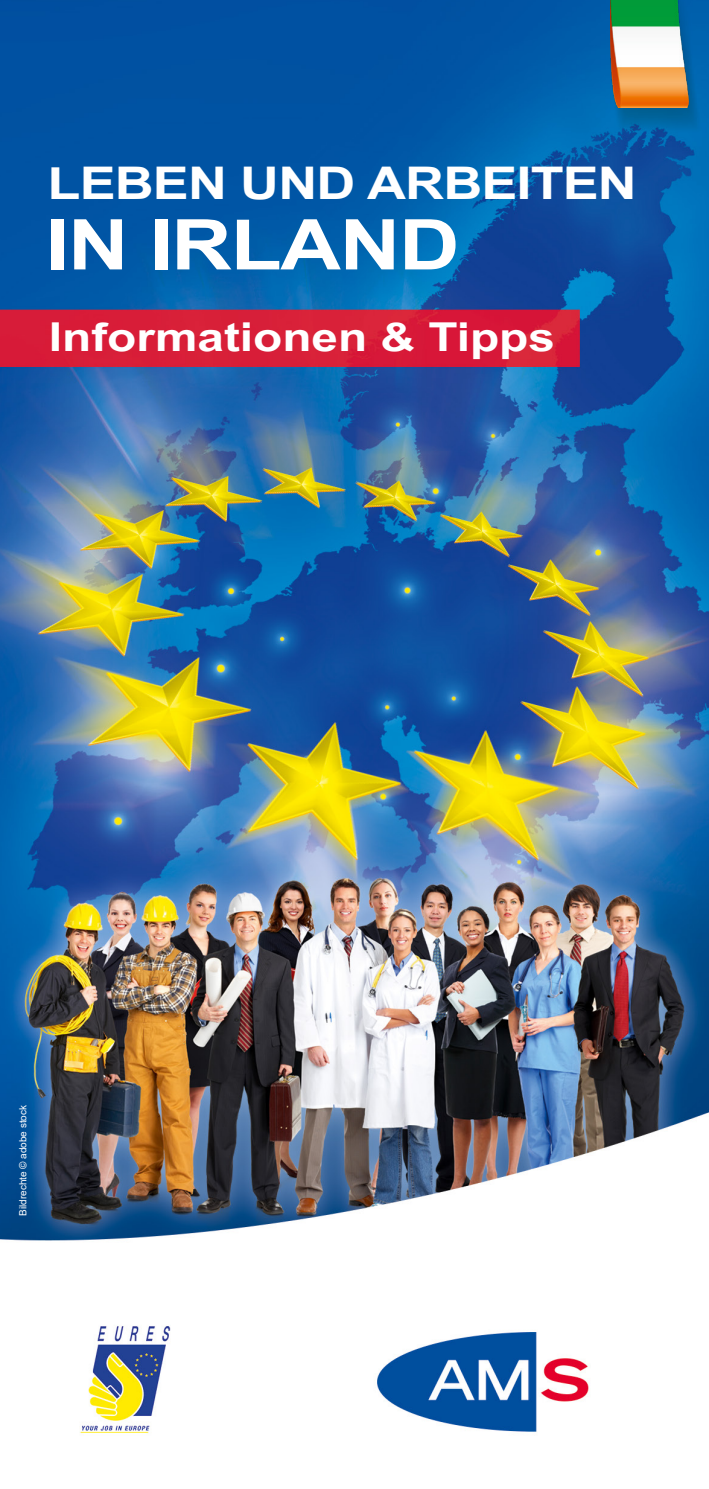
<style>
.page{position:relative;width:709px;height:1489px;background:#fff}
.page>*{position:absolute;margin:0;border:0;box-sizing:border-box;transform-origin:0 0}
.H1_Titelseite{font:700 70px "AMS Euro";letter-spacing:-.02em;color:#fff}
.H1_Titelseite-2{font:700 45px "AMS Euro";letter-spacing:-.02em;color:#fff}
.H2_Titelseite{font:700 39.75px "AMS Euro";color:#fff}
.txt_aufzaehlung{font:10px "Arial";color:#fff}
</style>
<div class="page">
<img style="left:0;top:0;width:709px;height:1434px">
<img style="left:610px;top:0;width:79px;height:108px">
<h1 class="H1_Titelseite-2" style="left:48px;top:159px;width:591px">LEBEN UND ARBEITEN</h1>
<h1 class="H1_Titelseite" style="left:46px;top:206px;width:415px">IN IRLAND</h1>
<h2 class="H2_Titelseite" style="left:49px;top:315px;width:507px">Informationen &amp; Tipps</h2>
<p class="txt_aufzaehlung" style="left:12px;top:1215px;width:117px;rotate:-90deg">Bildrechte © helios.design</p>
<p class="txt_aufzaehlung" style="left:16px;top:1215px;width:112px;rotate:-90deg">Bildrechte © adobe stock</p>
</div>
